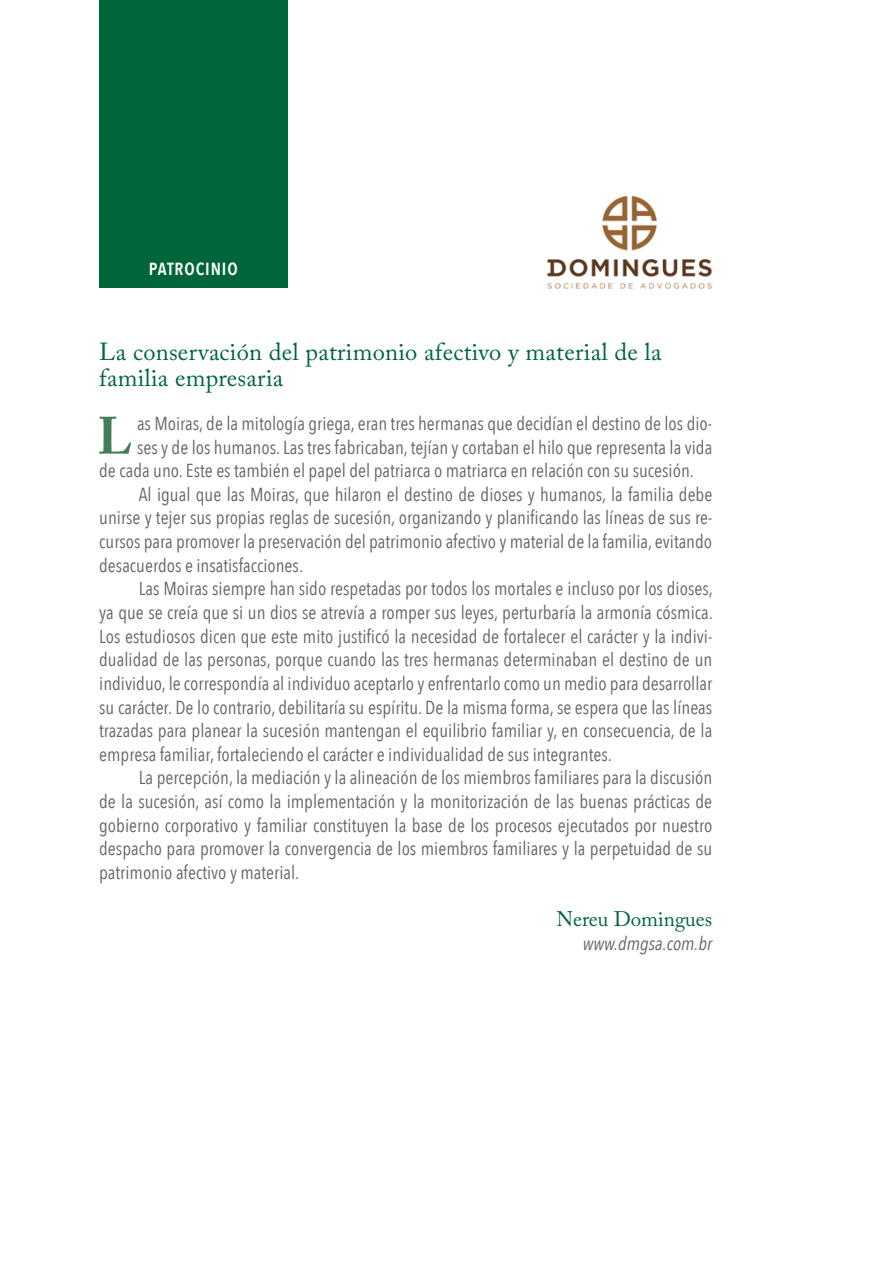
<style>
.page{position:relative;width:893px;height:1265px;background:#fff}
.page>*{position:absolute;margin:0;border:0;box-sizing:border-box;transform-origin:0 0}
.t1{font:700 51.98px "Adobe Caslon Pro";color:#447e59}
.t2{font:24.5px/26.2px "Adobe Caslon Pro";letter-spacing:.01em;color:#00663a}
.t3{font:21px "Adobe Caslon Pro";color:#00663a}
.t4{font:18.9px "Avenir Next Condensed";color:#636466}
.t5{font:italic 18.9px "Avenir Next Condensed";color:#636466}
.t6{font:600 17.5px "Avenir Next Condensed";letter-spacing:.05em;color:#fff}
</style>
<div class="page">
<img style="left:547px;top:195px;width:166px;height:94px">
<div style="left:99px;top:0;width:188px;height:288px;background:#00663a"></div>
<p class="t6" style="left:149px;top:259px;width:90px">PATROCINIO</p>
<p class="t2" style="left:99px;top:338px;width:564px">La conservación del patrimonio afectivo y material de la familia empresaria</p>
<h1 class="t1" style="left:97px;top:405px;width:36px">L</h1>
<p class="t4" style="left:137px;top:412px;width:577px">as Moiras, de la mitología griega, eran tres hermanas que decidían el destino de los dio-</p>
<p class="t4" style="left:137px;top:436px;width:577px">ses y de los humanos. Las tres fabricaban, tejían y cortaban el hilo que representa la vida</p>
<p class="t4" style="left:99px;top:459px;width:596px">de cada uno. Este es también el papel del patriarca o matriarca en relación con su sucesión.</p>
<p class="t4" style="left:139px;top:483px;width:575px">Al igual que las Moiras, que hilaron el destino de dioses y humanos, la familia debe</p>
<p class="t4" style="left:99px;top:506px;width:615px">unirse y tejer sus propias reglas de sucesión, organizando y planificando las líneas de sus re-</p>
<p class="t4" style="left:99px;top:530px;width:614px">cursos para promover la preservación del patrimonio afectivo y material de la familia, evitando</p>
<p class="t4" style="left:99px;top:554px;width:205px">desacuerdos e insatisfacciones.</p>
<p class="t4" style="left:139px;top:577px;width:575px">Las Moiras siempre han sido respetadas por todos los mortales e incluso por los dioses,</p>
<p class="t4" style="left:99px;top:601px;width:615px">ya que se creía que si un dios se atrevía a romper sus leyes, perturbaría la armonía cósmica.</p>
<p class="t4" style="left:99px;top:625px;width:615px">Los estudiosos dicen que este mito justificó la necesidad de fortalecer el carácter y la indivi-</p>
<p class="t4" style="left:99px;top:648px;width:615px">dualidad de las personas, porque cuando las tres hermanas determinaban el destino de un</p>
<p class="t4" style="left:99px;top:672px;width:615px">individuo, le correspondía al individuo aceptarlo y enfrentarlo como un medio para desarrollar</p>
<p class="t4" style="left:99px;top:695px;width:614px">su carácter. De lo contrario, debilitaría su espíritu. De la misma forma, se espera que las líneas</p>
<p class="t4" style="left:99px;top:719px;width:615px">trazadas para planear la sucesión mantengan el equilibrio familiar y, en consecuencia, de la</p>
<p class="t4" style="left:99px;top:743px;width:514px">empresa familiar, fortaleciendo el carácter e individualidad de sus integrantes.</p>
<p class="t4" style="left:139px;top:766px;width:575px">La percepción, la mediación y la alineación de los miembros familiares para la discusión</p>
<p class="t4" style="left:99px;top:790px;width:614px">de la sucesión, así como la implementación y la monitorización de las buenas prácticas de</p>
<p class="t4" style="left:99px;top:814px;width:615px">gobierno corporativo y familiar constituyen la base de los procesos ejecutados por nuestro</p>
<p class="t4" style="left:99px;top:837px;width:615px">despacho para promover la convergencia de los miembros familiares y la perpetuidad de su</p>
<p class="t4" style="left:99px;top:861px;width:202px">patrimonio afectivo y material.</p>
<p class="t3" style="left:557px;top:907px;width:157px">Nereu Domingues</p>
<p class="t5" style="left:583px;top:932px;width:131px">www.dmgsa.com.br</p>
</div>
